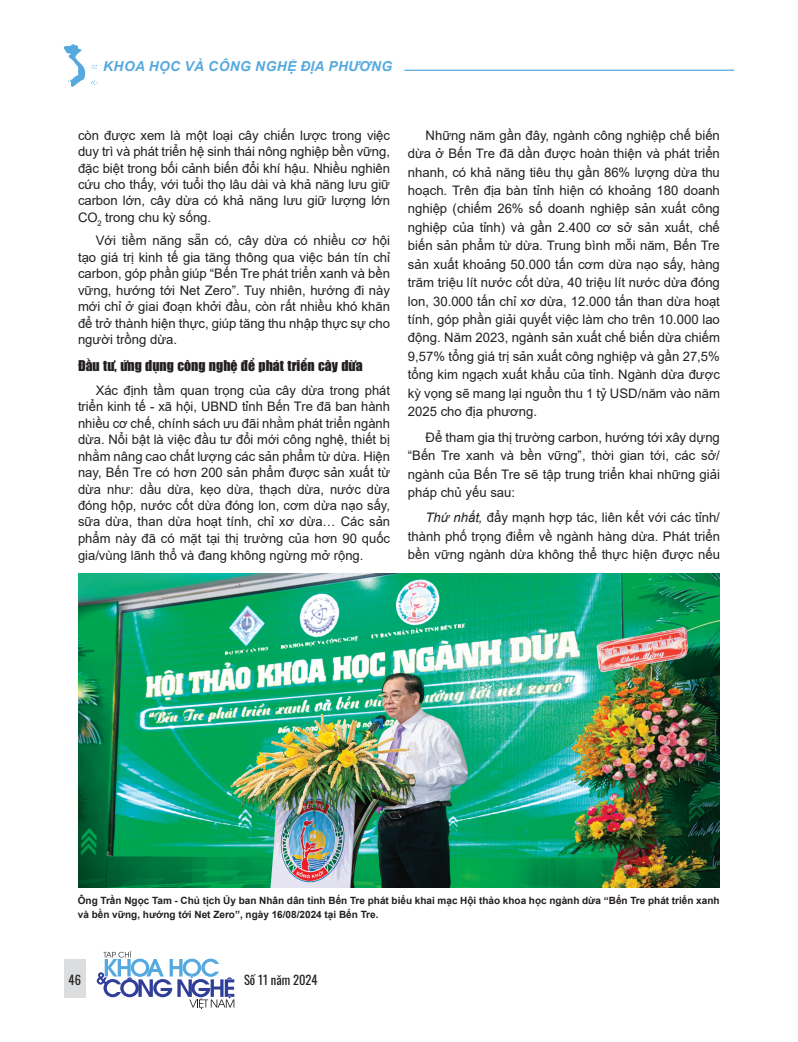
<style>
.page{position:relative;width:798px;height:1042px;background:#fff}
.page>*{position:absolute;margin:0;border:0;box-sizing:border-box;transform-origin:0 0}
.t1{font:13.75px "UTM Impact";color:#231f20}
.t2{font:italic 700 13.75px "Arial";letter-spacing:.035em;color:#55a9de}
.t3{font:13.12px/16.5px "Arial";color:#231f20;text-align:justify}
.t4{font:12.5px "Oswald";color:#231f20}
.t5{font:700 10px/13.8px "Arial";color:#231f20}
.s1{font-style:italic}
</style>
<div class="page">
<hr style="left:404px;top:70px;width:329px;height:1px;background:#55a9de">
<svg style="left:63px;top:44px;width:22px;height:43px"></svg>
<svg style="left:91px;top:65px;width:6px;height:4px"></svg>
<svg style="left:91px;top:80px;width:7px;height:5px"></svg>
<div style="left:64px;top:958px;width:22px;height:39px;background:#dcdddf"></div>
<svg style="left:97px;top:951px;width:137px;height:58px"></svg>
<img style="left:78px;top:574px;width:640px;height:314px">
<p class="t2" style="left:103px;top:57px;width:290px">KHOA HỌC VÀ CÔNG NGHỆ ĐỊA PHƯƠNG</p>
<p class="t3" style="left:78px;top:127px;width:313px">còn được xem là một loại cây chiến lược trong việc duy trì và phát triển hệ sinh thái nông nghiệp bền vững, đặc biệt trong bối cảnh biến đổi khí hậu. Nhiều nghiên cứu cho thấy, với tuổi thọ lâu dài và khả năng lưu giữ carbon lớn, cây dừa có khả năng lưu giữ lượng lớn CO<sub>2</sub> trong chu kỳ sống.</p>
<p class="t3" style="left:78px;top:232px;width:313px;text-indent:18px">Với tiềm năng sẵn có, cây dừa có nhiều cơ hội tạo giá trị kinh tế gia tăng thông qua việc bán tín chỉ carbon, góp phần giúp “Bến Tre phát triển xanh và bền vững, hướng tới Net Zero”. Tuy nhiên, hướng đi này mới chỉ ở giai đoạn khởi đầu, còn rất nhiều khó khăn để trở thành hiện thực, giúp tăng thu nhập thực sự cho người trồng dừa.</p>
<p class="t1" style="left:78px;top:356px;width:286px">Đầu tư, ứng dụng công nghệ để phát triển cây dừa</p>
<p class="t3" style="left:78px;top:382px;width:313px;text-indent:18px">Xác định tầm quan trọng của cây dừa trong phát triển kinh tế - xã hội, UBND tỉnh Bến Tre đã ban hành nhiều cơ chế, chính sách ưu đãi nhằm phát triển ngành dừa. Nổi bật là việc đầu tư đổi mới công nghệ, thiết bị nhằm nâng cao chất lượng các sản phẩm từ dừa. Hiện nay, Bến Tre có hơn 200 sản phẩm được sản xuất từ dừa như: dầu dừa, kẹo dừa, thạch dừa, nước dừa đóng hộp, nước cốt dừa đóng lon, cơm dừa nạo sấy, sữa dừa, than dừa hoạt tính, chỉ xơ dừa… Các sản phẩm này đã có mặt tại thị trường của hơn 90 quốc gia/vùng lãnh thổ và đang không ngừng mở rộng.</p>
<p class="t3" style="left:407px;top:126px;width:313px;line-height:18.4px;text-indent:18px">Những năm gần đây, ngành công nghiệp chế biến dừa ở Bến Tre đã dần được hoàn thiện và phát triển nhanh, có khả năng tiêu thụ gần 86% lượng dừa thu hoạch. Trên địa bàn tỉnh hiện có khoảng 180 doanh nghiệp (chiếm 26% số doanh nghiệp sản xuất công nghiệp của tỉnh) và gần 2.400 cơ sở sản xuất, chế biến sản phẩm từ dừa. Trung bình mỗi năm, Bến Tre sản xuất khoảng 50.000 tấn cơm dừa nạo sấy, hàng trăm triệu lít nước cốt dừa, 40 triệu lít nước dừa đóng lon, 30.000 tấn chỉ xơ dừa, 12.000 tấn than dừa hoạt tính, góp phần giải quyết việc làm cho trên 10.000 lao động. Năm 2023, ngành sản xuất chế biến dừa chiếm 9,57% tổng giá trị sản xuất công nghiệp và gần 27,5% tổng kim ngạch xuất khẩu của tỉnh. Ngành dừa được kỳ vọng sẽ mang lại nguồn thu 1 tỷ USD/năm vào năm 2025 cho địa phương.</p>
<p class="t3" style="left:407px;top:428px;width:313px;line-height:18.4px;text-indent:18px">Để tham gia thị trường carbon, hướng tới xây dựng “Bến Tre xanh và bền vững”, thời gian tới, các sở/ ngành của Bến Tre sẽ tập trung triển khai những giải pháp chủ yếu sau:</p>
<p class="t3" style="left:407px;top:508px;width:313px;line-height:18.4px;text-indent:18px"><span class="s1">Thứ nhất,</span> đẩy mạnh hợp tác, liên kết với các tỉnh/ thành phố trọng điểm về ngành hàng dừa. Phát triển bền vững ngành dừa không thể thực hiện được nếu</p>
<p class="t5" style="left:78px;top:893px;width:643px">Ông Trần Ngọc Tam - Chủ tịch Ủy ban Nhân dân tỉnh Bến Tre phát biểu khai mạc Hội thảo khoa học ngành dừa “Bến Tre phát triển xanh và bền vững, hướng tới Net Zero”, ngày 16/08/2024 tại Bến Tre.</p>
<p class="t4" style="left:69px;top:968px;width:14px">46</p>
<p class="t4" style="left:244px;top:968px;width:75px">Số 11 năm 2024</p>
</div>
